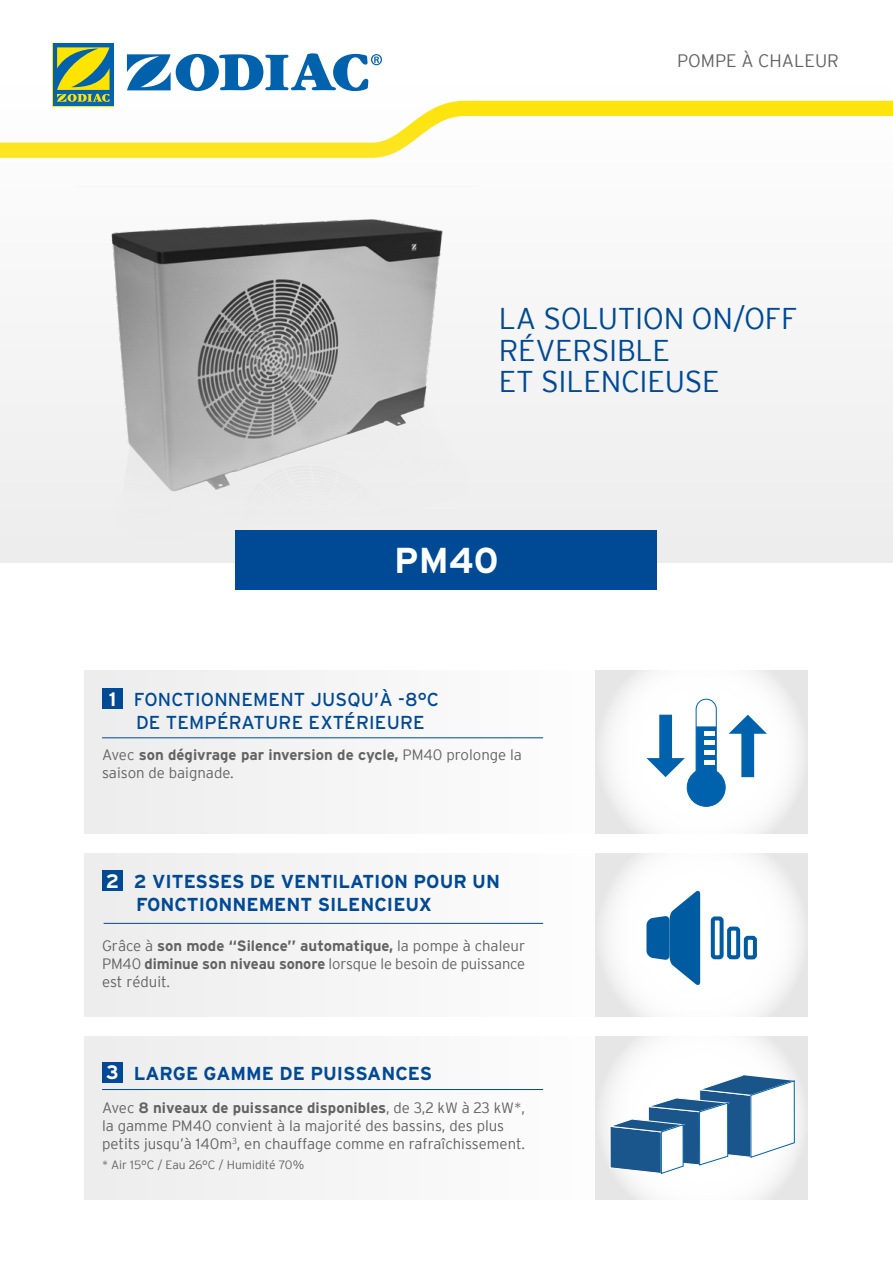
<style>
.page{position:relative;width:893px;height:1263px;background:#fff}
.page>*{position:absolute;margin:0;border:0;box-sizing:border-box;transform-origin:0 0}
.t1{font:700 36px "Interstate";color:#fff}
.t2{font:300 30px/31.5px "Interstate";letter-spacing:-.01em;color:#004994}
.t3{font:700 18.75px/22.5px "Interstate";color:#004994}
.t4{font:18.75px/22.5px "Interstate";letter-spacing:.01em;color:#004994}
.t5{font:300 18px "Interstate";color:#646363}
.t6{font:300 15px/18px "Interstate";color:#646363}
.t7{font:300 12px "Interstate";color:#646363}
.s1{font-weight:700;font-size:19.5px;color:#fff}
.s2{font-weight:700}
.s3{font-size:19.5px;color:#fff}
</style>
<div class="page">
<svg style="left:127px;top:53px;width:255px;height:32px"></svg>
<svg style="left:52px;top:43px;width:62px;height:42px"></svg>
<div style="left:53px;top:43px;width:60px;height:63px;background:#0061ad"></div>
<svg style="left:57px;top:47px;width:53px;height:38px"></svg>
<svg style="left:0;top:85px;width:893px;height:478px;fill:#f7f6f6"></svg>
<div style="left:236px;top:530px;width:421px;height:59px;background:#004994"></div>
<img style="left:75px;top:186px;width:403px;height:363px">
<div style="left:84px;top:853px;width:543px;height:164px;background:#f5f5f5"></div>
<div style="left:102px;top:870px;width:21px;height:21px;background:#004994"></div>
<hr style="left:104px;top:923px;width:439px;height:1px;background:#004994">
<div style="left:84px;top:1036px;width:543px;height:164px;background:#f5f5f5"></div>
<div style="left:102px;top:1062px;width:21px;height:21px;background:#004994"></div>
<hr style="left:102px;top:1089px;width:441px;height:1px;background:#004994">
<div style="left:84px;top:670px;width:543px;height:164px;background:#f5f5f5"></div>
<div style="left:102px;top:688px;width:21px;height:21px;background:#004994"></div>
<hr style="left:102px;top:737px;width:441px;height:1px;background:#004994">
<svg style="left:595px;top:853px;width:213px;height:164px"></svg>
<svg style="left:595px;top:670px;width:213px;height:164px"></svg>
<svg style="left:595px;top:1036px;width:213px;height:164px"></svg>
<svg style="left:646px;top:890px;width:54px;height:96px"></svg>
<svg style="left:709px;top:914px;width:50px;height:47px"></svg>
<svg style="left:608px;top:1075px;width:187px;height:99px"></svg>
<svg style="left:646px;top:698px;width:121px;height:109px"></svg>
<hr style="left:704px;top:731px;width:10px;height:4px;background:#fff">
<div style="left:704px;top:740px;width:10px;height:5px;background:#fff"></div>
<div style="left:704px;top:750px;width:10px;height:5px;background:#fff"></div>
<hr style="left:704px;top:760px;width:10px;height:4px;background:#fff">
<p class="t5" style="left:677px;top:51px;width:163px">POMPE À CHALEUR</p>
<h2 class="t2" style="left:499px;top:303px;width:300px">LA SOLUTION ON/OFF<br>RÉVERSIBLE<br>ET SILENCIEUSE</h2>
<h1 class="t1" style="left:394px;top:540px;width:106px">PM40</h1>
<p class="t4" style="left:136px;top:688px;width:305px;text-indent:-27px"><span class="s1">1</span> FONCTIONNEMENT JUSQU’À -8°C<br>DE TEMPÉRATURE EXTÉRIEURE</p>
<p class="t6" style="left:102px;top:745px;width:421px">Avec <span class="s2">son dégivrage par inversion de cycle,</span> PM40 prolonge la saison de baignade.</p>
<p class="t3" style="left:136px;top:870px;width:366px;text-indent:-30px"><span class="s3">2</span> 2 VITESSES DE VENTILATION POUR UN<br>FONCTIONNEMENT SILENCIEUX</p>
<p class="t6" style="left:102px;top:937px;width:425px;text-align:justify">Grâce à <span class="s2">son mode ‘‘Silence’’ automatique,</span> la pompe à chaleur PM40 <span class="s2">diminue son niveau sonore</span> lorsque le besoin de puissance est réduit.</p>
<p class="t3" style="left:106px;top:1062px;width:327px"><span class="s3">3</span> LARGE GAMME DE PUISSANCES</p>
<p class="t6" style="left:102px;top:1099px;width:425px">Avec <span class="s2">8 niveaux de puissance disponibles</span>, de 3,2 kW à 23 kW*, la gamme PM40 convient à la majorité des bassins, des plus petits jusqu’à 140m<sup>3</sup>, en chauffage comme en rafraîchissement.</p>
<p class="t7" style="left:102px;top:1158px;width:204px">* Air 15°C / Eau 26°C / Humidité 70%</p>
</div>
